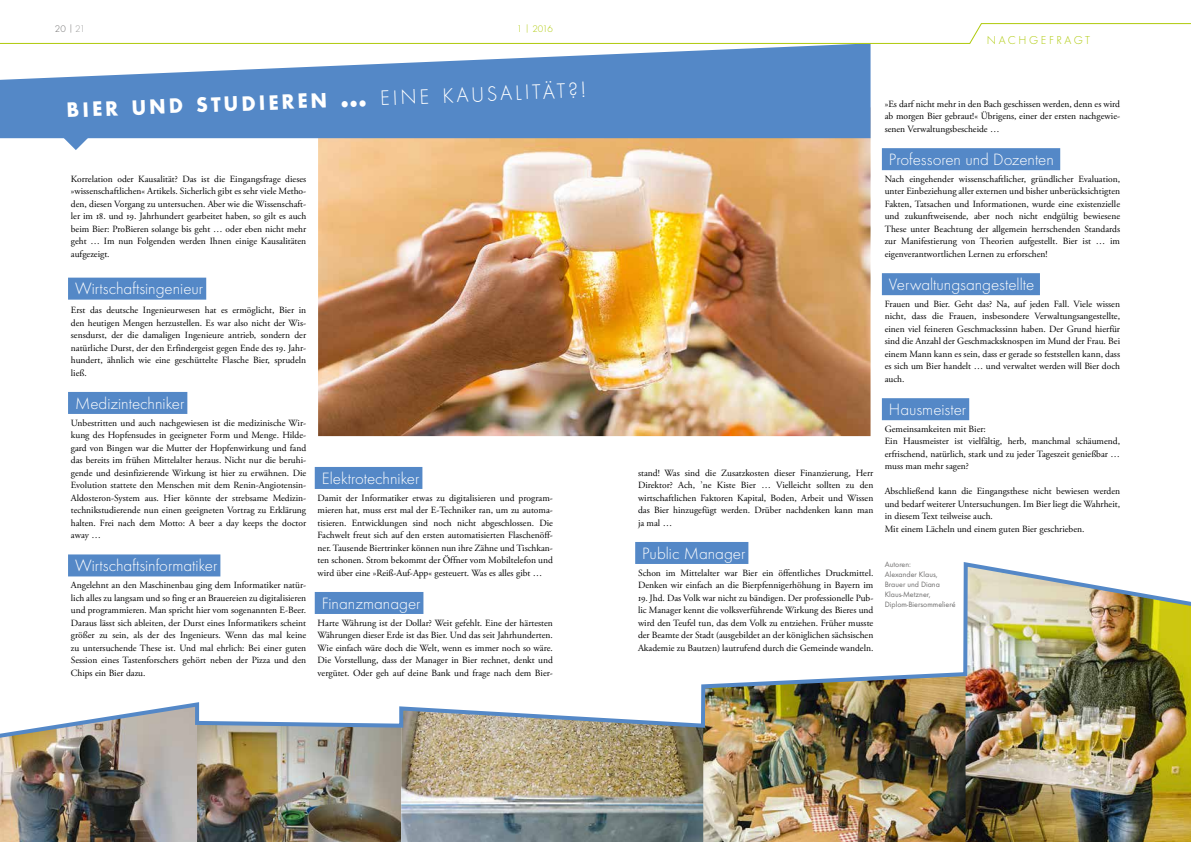
<style>
.page{position:relative;width:1191px;height:842px;background:#fff}
.page>*{position:absolute;margin:0;border:0;box-sizing:border-box;transform-origin:0 0}
.t1{font:700 21.7px "Function";color:#fff;scale:.95 1}
.t2{font:300 17px "Function";color:#fff}
.t3{font:300 11.9px "Function";letter-spacing:.215em;color:#afca0b}
.t4{font:300 10px "Function";color:#afca0b}
.t5{font:300 10px "Function";color:#706f6f}
.t6{font:9.5px/12.5px "Adobe Garamond Pro";color:#000;text-align:justify}
.t7{font:8px/10px "Function";color:#706f6f}
.s1{color:#9d9d9c}
.s2{font-size:31px}
.s3{font-weight:300}
.s4{font-weight:300;font-size:23px}
</style>
<div class="page">
<img style="left:318px;top:138px;width:552px;height:298px">
<div style="left:68px;top:278px;width:138px;height:22px;background:#5488c7"></div>
<div style="left:68px;top:392px;width:119px;height:22px;background:#5488c7"></div>
<div style="left:68px;top:554px;width:152px;height:22px;background:#5488c7"></div>
<div style="left:315px;top:467px;width:107px;height:22px;background:#5488c7"></div>
<svg style="left:0;top:44px;width:870px;height:94px;fill:#5488c7"></svg>
<svg style="left:0;top:23px;width:1191px;height:21px"></svg>
<div style="left:635px;top:542px;width:113px;height:22px;background:#5488c7"></div>
<div style="left:882px;top:148px;width:178px;height:22px;background:#5488c7"></div>
<div style="left:882px;top:273px;width:158px;height:22px;background:#5488c7"></div>
<div style="left:882px;top:398px;width:87px;height:22px;background:#5488c7"></div>
<img style="left:197px;top:742px;width:204px;height:100px">
<img style="left:0;top:742px;width:197px;height:100px">
<img style="left:401px;top:742px;width:302px;height:100px">
<img style="left:703px;top:742px;width:262px;height:100px">
<img style="left:965px;top:742px;width:226px;height:100px">
<img style="left:0;top:560px;width:1191px;height:182px">
<svg style="left:64px;top:126px;width:24px;height:24px"></svg>
<p class="t5" style="left:55px;top:23px;width:32px">20 | <span class="s1">21</span></p>
<p class="t4" style="left:517px;top:23px;width:38px">1 | 2016</p>
<h1 class="t1" style="left:66px;top:97px;width:549px;rotate:-2deg">bier und studieren <span class="s2">…</span> <span class="s3">EINE KAUSALITÄT</span><span class="s4">?!</span></h1>
<p class="t6" style="left:71px;top:173px;width:237px">Korrelation oder Kausalität? Das ist die Eingangsfrage dieses »wissenschaftlichen« Artikels. Sicherlich gibt es sehr viele Metho&shy;den, diesen Vorgang zu untersuchen. Aber wie die Wissenschaft&shy;ler im 18. und 19. Jahrhundert gearbeitet haben, so gilt es auch beim Bier: ProBieren solange bis geht … oder eben nicht mehr geht … Im nun Folgenden werden Ihnen einige Kausalitäten aufgezeigt.</p>
<h2 class="t2" style="left:75px;top:280px;width:130px">Wirtschaftsingenieur</h2>
<p class="t6" style="left:71px;top:304px;width:237px">Erst das deutsche Ingenieurwesen hat es ermöglicht, Bier in den heutigen Mengen herzustellen. Es war also nicht der Wis&shy;sensdurst, der die damaligen Ingenieure antrieb, sondern der natürliche Durst, der den Erfindergeist gegen Ende des 19. Jahr&shy;hundert, ähnlich wie eine geschüttelte Flasche Bier, sprudeln ließ.</p>
<h2 class="t2" style="left:75px;top:394px;width:111px">Medizintechniker</h2>
<p class="t6" style="left:71px;top:417px;width:237px">Unbestritten und auch nachgewiesen ist die medizinische Wir&shy;kung des Hopfensudes in geeigneter Form und Menge. Hilde&shy;gard von Bingen war die Mutter der Hopfenwirkung und fand das bereits im frühen Mittelalter heraus. Nicht nur die beruhi&shy;gende und desinfizierende Wirkung ist hier zu erwähnen. Die Evolution stattete den Menschen mit dem Renin-Angiotensin-Aldosteron-System aus. Hier könnte der strebsame Medizin&shy;technikstudierende nun einen geeigneten Vortrag zu Erklärung halten. Frei nach dem Motto: A beer a day keeps the doctor away …</p>
<h2 class="t2" style="left:75px;top:557px;width:144px">Wirtschaftsinformatiker</h2>
<p class="t6" style="left:71px;top:579px;width:237px">Angelehnt an den Maschinenbau ging dem Informatiker natür&shy;lich alles zu langsam und so fing er an Brauereien zu digitalisieren und programmieren. Man spricht hier vom sogenannten E-Beer.<br>Daraus lässt sich ableiten, der Durst eines Informatikers scheint größer zu sein, als der des Ingenieurs. Wenn das mal keine zu untersuchende These ist. Und mal ehrlich: Bei einer guten Session eines Tastenforschers gehört neben der Pizza und den Chips ein Bier dazu.</p>
<h2 class="t2" style="left:322px;top:469px;width:99px">Elektrotechniker</h2>
<p class="t6" style="left:317px;top:492px;width:237px">Damit der Informatiker etwas zu digitalisieren und program&shy;mieren hat, muss erst mal der E-Techniker ran, um zu automa&shy;tisieren. Entwicklungen sind noch nicht abgeschlossen. Die Fachwelt freut sich auf den ersten automatisierten Flaschenöff&shy;ner. Tausende Biertrinker können nun ihre Zähne und Tischkan&shy;ten schonen. Strom bekommt der Öffner vom Mobiltelefon und wird über eine »Reiß-Auf-App« gesteuert. Was es alles gibt …</p>
<h2 class="t2" style="left:322px;top:594px;width:100px">Finanzmanager</h2>
<p class="t6" style="left:317px;top:617px;width:237px">Harte Währung ist der Dollar? Weit gefehlt. Eine der härtesten Währungen dieser Erde ist das Bier. Und das seit Jahrhunderten.<br>Wie einfach wäre doch die Welt, wenn es immer noch so wäre.<br>Die Vorstellung, dass der Manager in Bier rechnet, denkt und vergütet. Oder geh auf deine Bank und frage nach dem Bier-</p>
<p class="t3" style="left:986px;top:34px;width:105px">NACHG EFRAGT</p>
<p class="t6" style="left:638px;top:467px;width:237px">stand! Was sind die Zusatzkosten dieser Finanzierung, Herr Direktor? Ach, ’ne Kiste Bier … Vielleicht sollten zu den wirtschaftlichen Faktoren Kapital, Boden, Arbeit und Wissen das Bier hinzugefügt werden. Drüber nachdenken kann man ja mal …</p>
<h2 class="t2" style="left:642px;top:544px;width:105px">Public Manager</h2>
<p class="t6" style="left:638px;top:567px;width:237px">Schon im Mittelalter war Bier ein öffentliches Druckmittel.<br>Denken wir einfach an die Bierpfennigerhöhung in Bayern im</p>
<p class="t6" style="left:638px;top:592px;width:237px">19. Jhd. Das Volk war nicht zu bändigen. Der professionelle Pub&shy;lic Manager kennt die volksverführende Wirkung des Bieres und wird den Teufel tun, das dem Volk zu entziehen. Früher musste der Beamte der Stadt (ausgebildet an der königlichen sächsischen Akademie zu Bautzen) lautrufend durch die Gemeinde wandeln.</p>
<p class="t6" style="left:884px;top:98px;width:237px">»Es darf nicht mehr in den Bach geschissen werden, denn es wird ab morgen Bier gebraut!« Übrigens, einer der ersten nachgewie&shy;senen Verwaltungsbescheide …</p>
<h2 class="t2" style="left:889px;top:150px;width:166px">Professoren und Dozenten</h2>
<p class="t6" style="left:884px;top:173px;width:237px">Nach eingehender wissenschaftlicher, gründlicher Evaluation, unter Einbeziehung aller externen und bisher unberücksichtigten Fakten, Tatsachen und Informationen, wurde eine existenzielle und zukunftweisende, aber noch nicht endgültig bewiesene These unter Beachtung der allgemein herrschenden Standards zur Manifestierung von Theorien aufgestellt. Bier ist … im eigenverantwortlichen Lernen zu erforschen!</p>
<h2 class="t2" style="left:889px;top:275px;width:147px">Verwaltungsangestellte</h2>
<p class="t6" style="left:884px;top:298px;width:237px">Frauen und Bier. Geht das? Na, auf jeden Fall. Viele wissen nicht, dass die Frauen, insbesondere Verwaltungsangestellte, einen viel feineren Geschmackssinn haben. Der Grund hierfür sind die Anzahl der Geschmacksknospen im Mund der Frau. Bei einem Mann kann es sein, dass er gerade so feststellen kann, dass es sich um Bier handelt … und verwaltet werden will Bier doch auch.</p>
<h2 class="t2" style="left:889px;top:400px;width:79px">Hausmeister</h2>
<p class="t6" style="left:884px;top:423px;width:237px;text-align:left">Gemeinsamkeiten mit Bier:<br>Ein Hausmeister ist vielfältig, herb, manchmal schäumend, erfrischend, natürlich, stark und zu jeder Tageszeit genießbar … muss man mehr sagen?</p>
<p class="t6" style="left:884px;top:485px;width:237px;text-align:left">Abschließend kann die Eingangsthese nicht bewiesen werden und bedarf weiterer Untersuchungen. Im Bier liegt die Wahrheit, in diesem Text teilweise auch.<br>Mit einem Lächeln und einem guten Bier geschrieben.</p>
<p class="t7" style="left:884px;top:559px;width:72px">Autoren:<br>Alexander Klaus,<br>Brauer und Diana<br>Klaus-Metzner,<br>Diplom-Biersommelieré</p>
</div>
